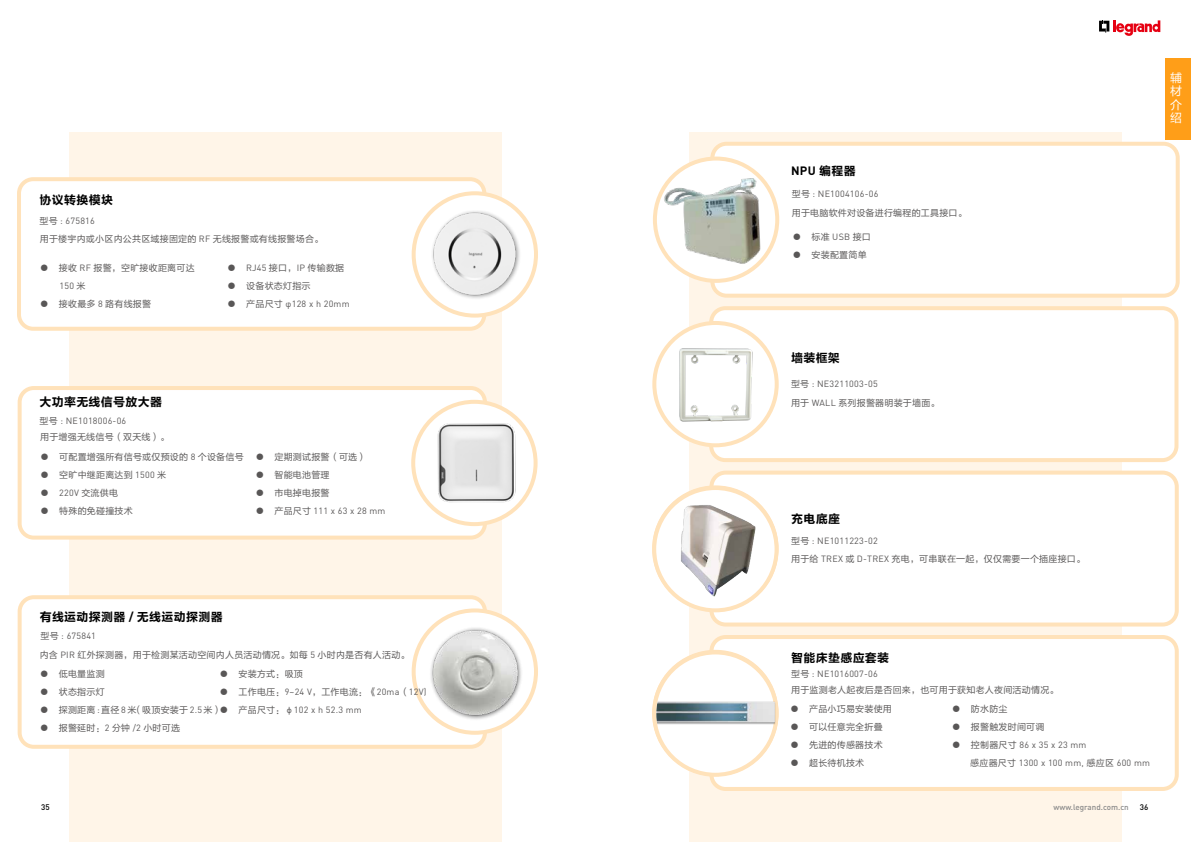
<style>
.page{position:relative;width:1191px;height:842px;background:#fff}
.page>*{position:absolute;margin:0;border:0;box-sizing:border-box;transform-origin:0 0}
.t1{font:12px "FZLTCHJW GB1 0";letter-spacing:.025em;color:#000}
.t2{font:700 12px "DIN Pro";color:#000}
.t3{font:12px/13.2px "FZLTHJW GB1 0";color:#fff;text-align:justify}
.t4{font:9px "FZLTHJW GB1 0";letter-spacing:.025em;color:#595757}
.t5{font:9px/18px "DIN Pro";letter-spacing:.025em;color:#595757}
.t6{font:500 8px "DIN Pro";color:#898989}
.t7{font:500 8px "DIN Pro";color:#000}
.s1{font-family:"FZLTHJW GB1 0"}
.s2{font-family:"DIN Pro"}
.s3{font-family:"DIN Pro";font-weight:700}
.s4{font-family:"FZLTCHJW GB1 0";font-weight:400}
</style>
<div class="page">
<div style="left:69px;top:133px;width:433px;height:709px;background:#fff5e8"></div>
<div style="left:19px;top:179px;width:465px;height:150px;background:#fff;border-radius:14px"></div>
<div style="left:17px;top:177px;width:469px;height:154px;border:4px solid #ffe2ba;border-radius:14px"></div>
<svg style="left:414px;top:193px;width:122px;height:123px"></svg>
<div style="left:412px;top:191px;width:126px;height:127px;border:4px solid #ffe2ba;border-radius:50%"></div>
<div style="left:20px;top:388px;width:465px;height:150px;background:#fff;border-radius:14px"></div>
<div style="left:18px;top:386px;width:469px;height:154px;border:4px solid #ffe2ba;border-radius:14px"></div>
<div style="left:20px;top:597px;width:465px;height:150px;background:#fff;border-radius:14px"></div>
<div style="left:18px;top:595px;width:469px;height:154px;border:4px solid #ffe2ba;border-radius:14px"></div>
<svg style="left:414px;top:610px;width:122px;height:123px"></svg>
<div style="left:412px;top:608px;width:126px;height:127px;border:4px solid #ffe2ba;border-radius:50%"></div>
<div style="left:413px;top:402px;width:122px;height:122px;background:#fff;border-radius:50%"></div>
<div style="left:411px;top:400px;width:126px;height:126px;border:4px solid #ffe2ba;border-radius:50%"></div>
<img style="left:437px;top:421px;width:81px;height:83px">
<div style="left:689px;top:133px;width:433px;height:709px;background:#fff5e8"></div>
<div style="left:712px;top:144px;width:465px;height:152px;background:#fff;border-radius:14px"></div>
<div style="left:710px;top:142px;width:469px;height:156px;border:4px solid #ffe2ba;border-radius:14px"></div>
<div style="left:711px;top:308px;width:465px;height:152px;background:#fff;border-radius:14px"></div>
<div style="left:709px;top:306px;width:469px;height:156px;border:4px solid #ffe2ba;border-radius:14px"></div>
<div style="left:711px;top:473px;width:465px;height:151px;background:#fff;border-radius:14px"></div>
<div style="left:709px;top:471px;width:469px;height:155px;border:4px solid #ffe2ba;border-radius:14px"></div>
<div style="left:711px;top:637px;width:465px;height:152px;background:#fff;border-radius:14px"></div>
<div style="left:709px;top:635px;width:469px;height:156px;border:4px solid #ffe2ba;border-radius:14px"></div>
<div style="left:654px;top:323px;width:122px;height:122px;background:#fff;border-radius:50%"></div>
<div style="left:652px;top:321px;width:126px;height:126px;border:4px solid #ffe2ba;border-radius:50%"></div>
<svg style="left:655px;top:159px;width:122px;height:122px"></svg>
<div style="left:653px;top:157px;width:126px;height:126px;border:4px solid #ffe2ba;border-radius:50%"></div>
<div style="left:1165px;top:58px;width:26px;height:82px;background:#ff9e18"></div>
<div style="left:658px;top:163px;width:114px;height:114px;background:#fff;border-radius:50%"></div>
<img style="left:661px;top:177px;width:106px;height:87px">
<div style="left:429px;top:626px;width:94px;height:95px;background:#000;opacity:.75"></div>
<img style="left:432px;top:630px;width:86px;height:85px">
<img style="left:679px;top:348px;width:73px;height:73px">
<div style="left:654px;top:488px;width:122px;height:122px;background:#fff;border-radius:50%"></div>
<img style="left:672px;top:498px;width:86px;height:100px">
<div style="left:652px;top:486px;width:126px;height:126px;border:4px solid #ffe2ba;border-radius:50%"></div>
<div style="left:652px;top:650px;width:126px;height:127px;border:4px solid #ffe2ba;border-radius:50%"></div>
<div style="left:430px;top:210px;width:92px;height:90px;background:#000;opacity:.5"></div>
<img style="left:433px;top:213px;width:84px;height:83px">
<img style="left:656px;top:653px;width:122px;height:122px;border-radius:61px">
<svg style="left:1099px;top:20px;width:61px;height:16px"></svg>
<h1 class="t1" style="left:40px;top:193px;width:75px">协议转换模块</h1>
<p class="t5" style="left:40px;top:211px;width:57px"><span class="s1">型号</span> : 675816</p>
<p class="t4" style="left:40px;top:234px;width:285px">用于楼宇内或小区内公共区域接固定的 <span class="s2">RF</span> 无线报警或有线报警场合。</p>
<p class="t4" style="left:40px;top:262px;width:156px">● 接收 <span class="s2">RF</span> 报警，空旷接收距离可达</p>
<p class="t5" style="left:60px;top:276px;width:28px">150 <span class="s1">米</span></p>
<p class="t4" style="left:40px;top:298px;width:113px">● 接收最多 <span class="s2">8</span> 路有线报警</p>
<p class="t4" style="left:227px;top:262px;width:119px">● <span class="s2">RJ45</span> 接口，<span class="s2">IP</span> 传输数据</p>
<p class="t4" style="left:227px;top:280px;width:85px">● 设备状态灯指示</p>
<p class="t5" style="left:227px;top:294px;width:124px"><span class="s1">● 产品尺寸</span> φ128 x h 20mm</p>
<h1 class="t1" style="left:39px;top:395px;width:124px">大功率无线信号放大器</h1>
<p class="t5" style="left:40px;top:411px;width:88px"><span class="s1">型号</span> : NE1018006-06</p>
<p class="t4" style="left:40px;top:432px;width:130px">用于增强无线信号（双天线）。</p>
<p class="t4" style="left:40px;top:452px;width:205px">● 可配置增强所有信号或仅预设的 <span class="s2">8</span> 个设备信号</p>
<p class="t4" style="left:40px;top:470px;width:128px">● 空旷中继距离达到 <span class="s2">1500</span> 米</p>
<p class="t4" style="left:40px;top:488px;width:79px">● <span class="s2">220V</span> 交流供电</p>
<p class="t4" style="left:40px;top:506px;width:94px">● 特殊的免碰撞技术</p>
<p class="t4" style="left:255px;top:452px;width:113px">● 定期测试报警（可选）</p>
<p class="t4" style="left:255px;top:470px;width:76px">● 智能电池管理</p>
<p class="t4" style="left:255px;top:488px;width:76px">● 市电掉电报警</p>
<p class="t5" style="left:255px;top:501px;width:132px"><span class="s1">● 产品尺寸</span> 111 x 63 x 28 mm</p>
<h1 class="t1" style="left:40px;top:610px;width:185px">有线运动探测器 <span class="s3">/</span> 无线运动探测器</h1>
<p class="t5" style="left:41px;top:627px;width:57px"><span class="s1">型号</span> : 675841</p>
<p class="t4" style="left:40px;top:650px;width:371px">内含 <span class="s2">PIR</span> 红外探测器，用于检测某活动空间内人员活动情况。如每 <span class="s2">5</span> 小时内是否有人活动。</p>
<p class="t4" style="left:40px;top:669px;width:66px">● 低电量监测</p>
<p class="t4" style="left:40px;top:687px;width:66px">● 状态指示灯</p>
<p class="t4" style="left:40px;top:705px;width:184px">● 探测距离 <span class="s2">:</span> 直径 <span class="s2">8</span> 米（吸顶安装于 <span class="s2">2.5</span> 米）</p>
<p class="t4" style="left:40px;top:723px;width:142px">● 报警延时：<span class="s2">2</span> 分钟 <span class="s2">/2</span> 小时可选</p>
<p class="t4" style="left:219px;top:669px;width:85px">● 安装方式：吸顶</p>
<p class="t4" style="left:219px;top:687px;width:209px">● 工作电压：<span class="s2">9~24 V</span>，工作电流：《<span class="s2">20ma</span>（<span class="s2">12V)</span></p>
<p class="t5" style="left:219px;top:701px;width:144px"><span class="s1">● 产品尺寸：φ</span>102 x h 52.3 mm</p>
<h1 class="t2" style="left:791px;top:162px;width:66px">NPU <span class="s4">编程器</span></h1>
<p class="t4" style="left:791px;top:208px;width:177px">用于电脑软件对设备进行编程的工具接口。</p>
<p class="t4" style="left:792px;top:232px;width:80px">● 标准 <span class="s2">USB</span> 接口</p>
<p class="t4" style="left:792px;top:250px;width:76px">● 安装配置简单</p>
<p class="t5" style="left:791px;top:184px;width:88px"><span class="s1">型号</span> : NE1004106-06</p>
<h1 class="t1" style="left:791px;top:351px;width:50px">墙装框架</h1>
<p class="t4" style="left:791px;top:398px;width:150px">用于 <span class="s2">WALL</span> 系列报警器明装于墙面。</p>
<p class="t5" style="left:791px;top:375px;width:88px"><span class="s1">型号</span> : NE3211003-05</p>
<h1 class="t1" style="left:791px;top:512px;width:50px">充电底座</h1>
<p class="t5" style="left:791px;top:531px;width:88px"><span class="s1">型号</span> : NE1011223-02</p>
<p class="t4" style="left:791px;top:554px;width:295px">用于给 <span class="s2">TREX</span> 或 <span class="s2">D-TREX</span> 充电，可串联在一起，仅仅需要一个插座接口。</p>
<h1 class="t1" style="left:791px;top:651px;width:100px">智能床垫感应套装</h1>
<p class="t5" style="left:791px;top:665px;width:88px"><span class="s1">型号</span> : NE1016007-06</p>
<p class="t4" style="left:791px;top:685px;width:269px">用于监测老人起夜后是否回来，也可用于获知老人夜间活动情况。</p>
<p class="t4" style="left:790px;top:704px;width:103px">● 产品小巧易安装使用</p>
<p class="t4" style="left:790px;top:722px;width:94px">● 可以任意完全折叠</p>
<p class="t4" style="left:790px;top:740px;width:94px">● 先进的传感器技术</p>
<p class="t4" style="left:790px;top:758px;width:76px">● 超长待机技术</p>
<p class="t4" style="left:951px;top:704px;width:57px">● 防水防尘</p>
<p class="t4" style="left:951px;top:722px;width:94px">● 报警触发时间可调</p>
<p class="t5" style="left:970px;top:735px;width:181px;text-indent:-18px"><span class="s1">● 控制器尺寸</span> 86 x 35 x 23 mm<br><span class="s1">感应器尺寸</span> 1300 x 100 mm, <span class="s1">感应区</span> 600 mm</p>
<p class="t7" style="left:41px;top:802px;width:10px">35</p>
<p class="t6" style="left:1053px;top:802px;width:77px">www.legrand.com.cn</p>
<p class="t7" style="left:1139px;top:802px;width:10px">36</p>
<h1 class="t3" style="left:1170px;top:72px;width:13px">辅材介绍</h1>
</div>
